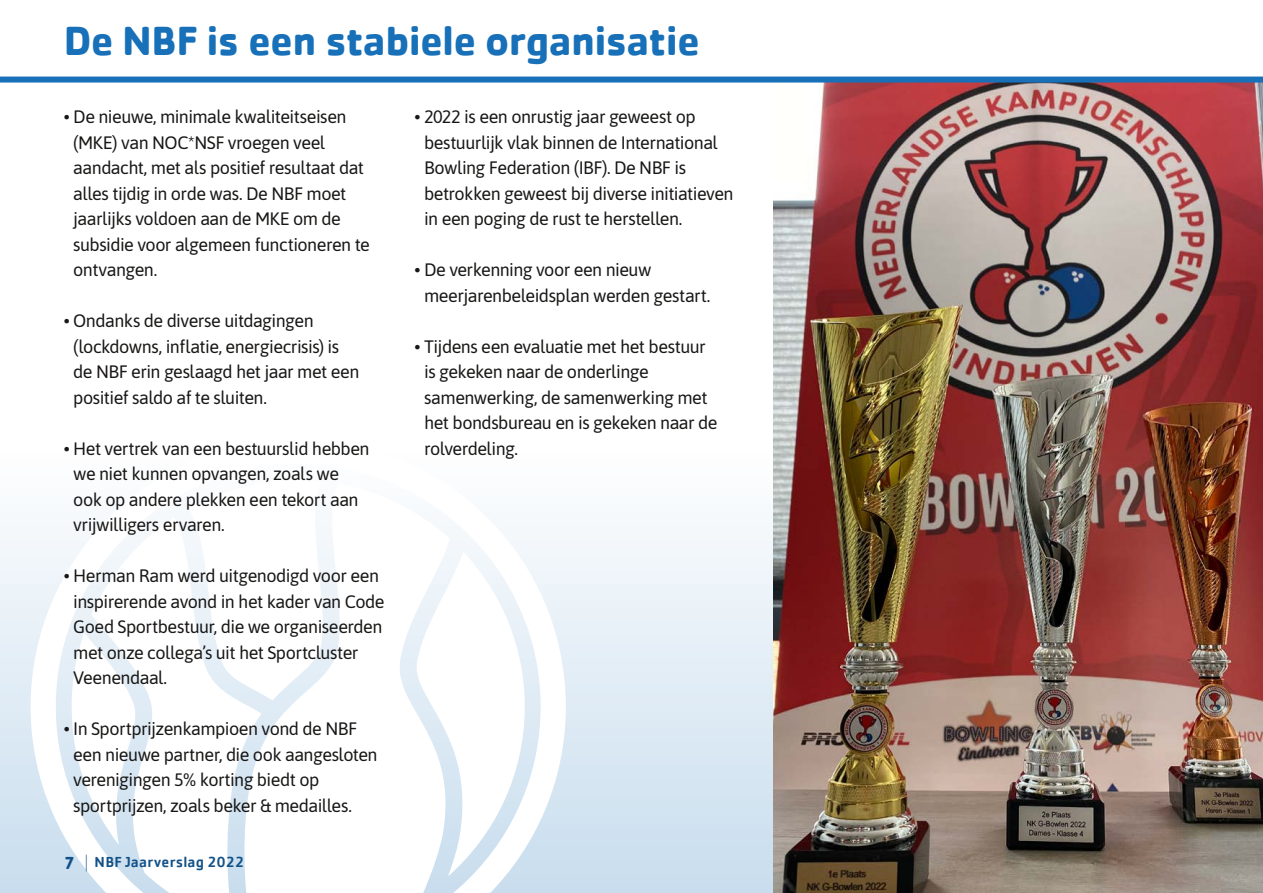
<style>
.page{position:relative;width:1263px;height:893px;background:#fff}
.page>*{position:absolute;margin:0;border:0;box-sizing:border-box;transform-origin:0 0}
.t1{font:700 42px "Cachet";letter-spacing:-.02em;color:#1770b8}
.t2{font:18px/25.5px "Asap";letter-spacing:-.03em;color:#181716}
.t3{font:500 15px "Cachet";letter-spacing:.015em;color:#135288}
.s1{font-weight:700;font-size:18px}
.s2{font-weight:400;font-size:18px}
</style>
<div class="page">
<div style="left:0;top:0;width:1263px;height:893px;background:linear-gradient(to bottom,#fff,#d3e4f1)"></div>
<svg style="left:31px;top:439px;width:535px;height:454px"></svg>
<svg style="left:415px;top:552px;width:110px;height:324px"></svg>
<img style="left:774px;top:83px;width:489px;height:810px">
<div style="left:0;top:0;width:1263px;height:77px;background:#fff"></div>
<div style="left:0;top:77px;width:1263px;height:6px;background:#1770b8"></div>
<h1 class="t1" style="left:64px;top:14px;width:638px">De NBF is een stabiele organisatie</h1>
<p class="t2" style="left:73px;top:103px;width:298px;text-indent:-9px">• De nieuwe, minimale kwaliteitseisen (MKE) van NOC*NSF vroegen veel aandacht, met als positief resultaat dat alles tijdig in orde was. De NBF moet jaarlijks voldoen aan de MKE om de subsidie voor algemeen functioneren te ontvangen.</p>
<p class="t2" style="left:73px;top:307px;width:288px;text-indent:-9px">• Ondanks de diverse uitdagingen (lockdowns, inflatie, energiecrisis) is de NBF erin geslaagd het jaar met een positief saldo af te sluiten.</p>
<p class="t2" style="left:73px;top:435px;width:298px;text-indent:-9px">• Het vertrek van een bestuurslid hebben we niet kunnen opvangen, zoals we ook op andere plekken een tekort aan vrijwilligers ervaren.</p>
<p class="t2" style="left:73px;top:562px;width:313px;text-indent:-9px">• Herman Ram werd uitgenodigd voor een inspirerende avond in het kader van Code Goed Sportbestuur, die we organiseerden met onze collega’s uit het Sportcluster Veenendaal.</p>
<p class="t2" style="left:73px;top:715px;width:306px;text-indent:-9px">• In Sportprijzenkampioen vond de NBF een nieuwe partner, die ook aangesloten verenigingen 5% korting biedt op sportprijzen, zoals beker &amp; medailles.</p>
<p class="t3" style="left:64px;top:852px;width:182px"><span class="s1">7</span> <span class="s2">|</span> NBF Jaarverslag 2022</p>
<p class="t2" style="left:424px;top:103px;width:311px;text-indent:-9px">• 2022 is een onrustig jaar geweest op bestuurlijk vlak binnen de International Bowling Federation (IBF). De NBF is betrokken geweest bij diverse initiatieven in een poging de rust te herstellen.</p>
<p class="t2" style="left:424px;top:256px;width:288px;text-indent:-9px">• De verkenning voor een nieuw meerjarenbeleidsplan werden gestart.</p>
<p class="t2" style="left:424px;top:333px;width:295px;text-indent:-9px">• Tijdens een evaluatie met het bestuur is gekeken naar de onderlinge samenwerking, de samenwerking met het bondsbureau en is gekeken naar de rolverdeling.</p>
</div>
